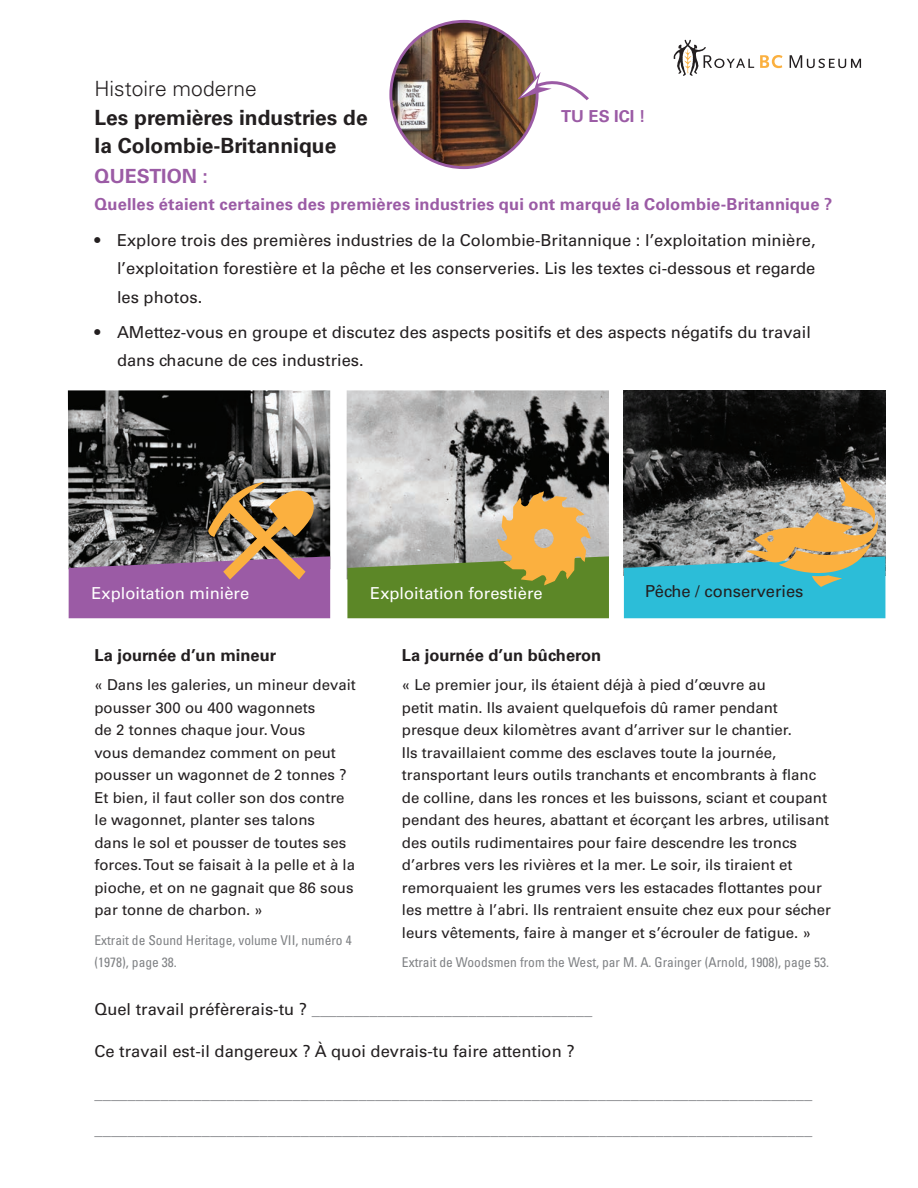
<style>
.page{position:relative;width:918px;height:1188px;background:#fff}
.page>*{position:absolute;margin:0;border:0;box-sizing:border-box;transform-origin:0 0}
.t1{font:700 21px/28.5px "Univers LT Std";color:#231f20}
.t2{font:300 21px "Univers LT Std";color:#231f20}
.t3{font:700 19.5px "Univers LT Std";color:#9b5ba5}
.t4{font:16.5px/28.5px "Univers LT Std";color:#231f20;text-align:justify}
.t5{font:16.5px/36px "Univers LT Std";color:#808285}
.t6{font:700 16.5px "Univers LT Std";letter-spacing:.01em;color:#9b5ba5}
.t7{font:16.5px "Univers LT Std";color:#fff}
.t8{font:700 16.5px "Univers LT Std";color:#231f20}
.t9{font:15px/22.5px "Univers LT Std";color:#231f20}
.t10{font:condensed 13.5px/22.5px "Univers LT Std";color:#808285}
.s1{color:#231f20}
</style>
<div class="page">
<img style="left:347px;top:390px;width:262px;height:101px">
<img style="left:68px;top:390px;width:262px;height:179px">
<svg style="left:760px;top:55px;width:23px;height:13px"></svg>
<svg style="left:790px;top:55px;width:71px;height:13px"></svg>
<svg style="left:674px;top:40px;width:80px;height:36px"></svg>
<img style="left:624px;top:390px;width:261px;height:87px">
<svg style="left:624px;top:477px;width:261px;height:141px;background:#6c9893"></svg>
<svg style="left:347px;top:491px;width:262px;height:127px;background:#9da36b"></svg>
<svg style="left:69px;top:482px;width:261px;height:136px;background:#7d5c6e"></svg>
<img style="left:391px;top:21px;width:146px;height:147px;border-radius:73px">
<svg style="left:518px;top:72px;width:71px;height:30px"></svg>
<h1 class="t2" style="left:94px;top:76px;width:164px">Histoire moderne</h1>
<h1 class="t1" style="left:94px;top:103px;width:275px">Les premières industries de la Colombie-Britannique</h1>
<h2 class="t3" style="left:94px;top:165px;width:115px">Question :</h2>
<p class="t6" style="left:561px;top:107px;width:86px">Tu es ici !</p>
<p class="t6" style="left:94px;top:195px;width:739px">Quelles étaient certaines des premières industries qui ont marqué la Colombie-Britannique ?</p>
<p class="t4" style="left:117px;top:226px;width:700px;text-indent:-23px">• Explore trois des premières industries de la Colombie-Britannique : l’exploitation minière, l’exploitation forestière et la pêche et les conserveries. Lis les textes ci-dessous et regarde les photos.</p>
<p class="t4" style="left:117px;top:318px;width:695px;text-indent:-23px">• AMettez-vous en groupe et discutez des aspects positifs et des aspects négatifs du travail dans chacune de ces industries.</p>
<p class="t7" style="left:92px;top:583px;width:159px">Exploitation minière</p>
<p class="t7" style="left:370px;top:583px;width:174px">Exploitation forestière</p>
<p class="t4" style="left:645px;top:577px;width:160px">Pêche / conserveries</p>
<p class="t8" style="left:402px;top:646px;width:201px">La journée d’un bûcheron</p>
<p class="t9" style="left:402px;top:674px;width:431px">« Le premier jour, ils étaient déjà à pied d’œuvre au<br>petit matin. Ils avaient quelquefois dû ramer pendant presque deux kilomètres avant d’arriver sur le chantier.<br>Ils travaillaient comme des esclaves toute la journée, transportant leurs outils tranchants et encombrants à flanc de colline, dans les ronces et les buissons, sciant et coupant pendant des heures, abattant et écorçant les arbres, utilisant des outils rudimentaires pour faire descendre les troncs d’arbres vers les rivières et la mer. Le soir, ils tiraient et remorquaient les grumes vers les estacades flottantes pour les mettre à l’abri. Ils rentraient ensuite chez eux pour sécher leurs vêtements, faire à manger et s’écrouler de fatigue. »</p>
<p class="t10" style="left:402px;top:951px;width:429px">Extrait de Woodsmen from the West, par M. A. Grainger (Arnold, 1908), page 53.</p>
<p class="t8" style="left:94px;top:646px;width:183px">La journée d’un mineur</p>
<p class="t9" style="left:94px;top:674px;width:263px">« Dans les galeries, un mineur devait pousser 300 ou 400 wagonnets<br>de 2 tonnes chaque jour. Vous<br>vous demandez comment on peut pousser un wagonnet de 2 tonnes ?<br>Et bien, il faut coller son dos contre le wagonnet, planter ses talons<br>dans le sol et pousser de toutes ses forces.Tout se faisait à la pelle et à la pioche, et on ne gagnait que 86 sous par tonne de charbon. »</p>
<p class="t10" style="left:94px;top:928px;width:259px">Extrait de Sound Heritage, volume VII, numéro 4 (1978), page 38.</p>
<p class="t5" style="left:94px;top:991px;width:499px"><span class="s1">Quel travail préfèrerais-tu ?</span> __________________________________</p>
<p class="t4" style="left:94px;top:1037px;width:482px">Ce travail est-il dangereux ? À quoi devrais-tu faire attention ?</p>
<p class="t5" style="left:94px;top:1076px;width:719px">_______________________________________________________________________________________ _______________________________________________________________________________________</p>
</div>
